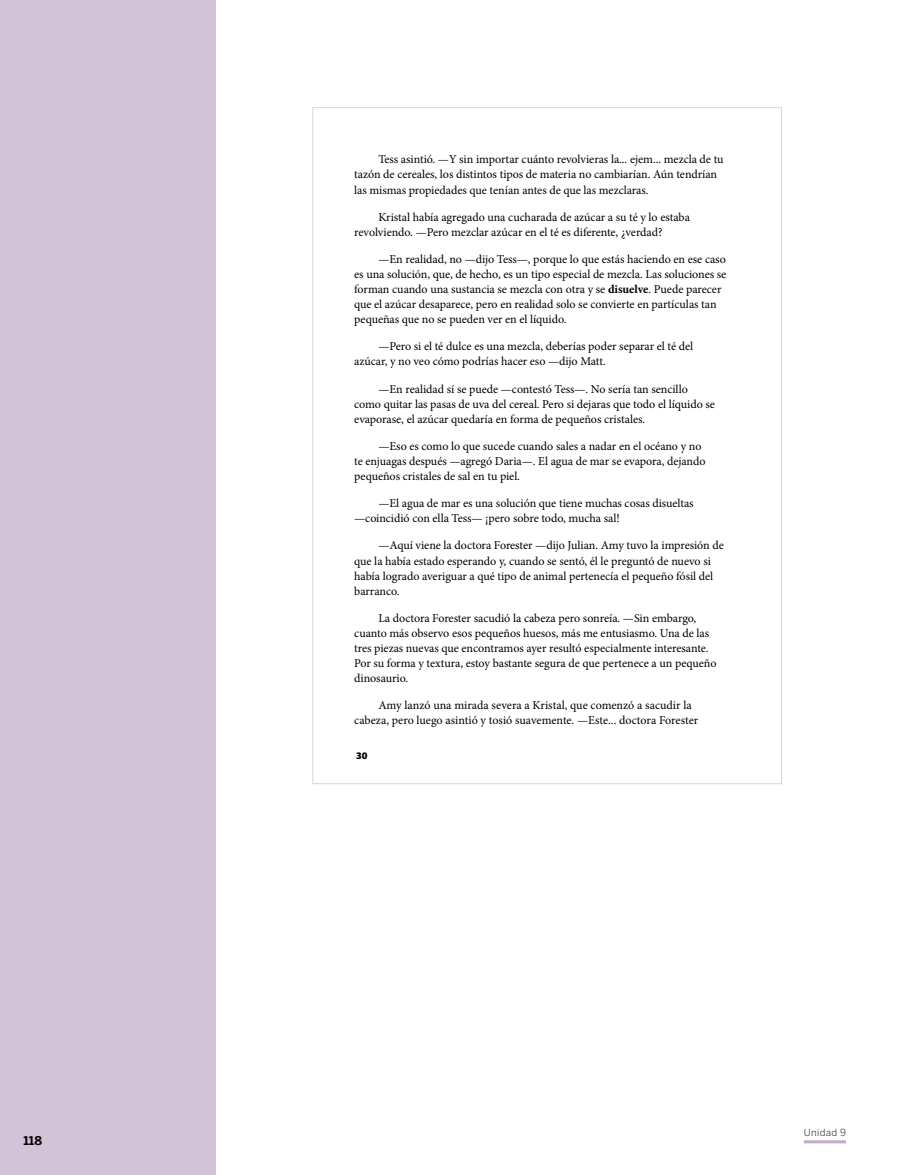
<style>
.page{position:relative;width:918px;height:1175px;background:#fff}
.page>*{position:absolute;margin:0;border:0;box-sizing:border-box;transform-origin:0 0}
.t1{font:12px/15px "Minion Pro";letter-spacing:-.005em;color:#000}
.t2{font:700 12px "Benton Sans";color:#000}
.t3{font:900 10.05px "Myriad Pro";color:#000}
.t4{font:9.75px "Benton Sans";letter-spacing:.03em;color:#414042}
.s1{font-weight:700}
</style>
<div class="page">
<div style="left:0;top:0;width:216px;height:1174px;background:#d3c3d9"></div>
<hr style="left:804px;top:1140px;width:42px;height:3px;background:#c3aac9">
<p class="t2" style="left:23px;top:1133px;width:20px">118</p>
<p class="t1" style="left:354px;top:152px;width:371px;text-indent:24px">Tess asintió. —Y sin importar cuánto revolvieras la... ejem... mezcla de tu tazón de cereales, los distintos tipos de materia no cambiarían. Aún tendrían las mismas propiedades que tenían antes de que las mezclaras.</p>
<p class="t1" style="left:354px;top:209px;width:337px;text-indent:24px">Kristal había agregado una cucharada de azúcar a su té y lo estaba revolviendo. —Pero mezclar azúcar en el té es diferente, ¿verdad?</p>
<p class="t1" style="left:354px;top:252px;width:374px;text-indent:24px">—En realidad, no —dijo Tess—, porque lo que estás haciendo en ese caso es una solución, que, de hecho, es un tipo especial de mezcla. Las soluciones se forman cuando una sustancia se mezcla con otra y se <span class="s1">disuelve</span>. Puede parecer que el azúcar desaparece, pero en realidad solo se convierte en partículas tan pequeñas que no se pueden ver en el líquido.</p>
<p class="t1" style="left:354px;top:339px;width:340px;text-indent:24px">—Pero si el té dulce es una mezcla, deberías poder separar el té del azúcar, y no veo cómo podrías hacer eso —dijo Matt.</p>
<p class="t1" style="left:354px;top:381px;width:362px;text-indent:24px">—En realidad sí se puede —contestó Tess—. No sería tan sencillo como quitar las pasas de uva del cereal. Pero si dejaras que todo el líquido se evaporase, el azúcar quedaría en forma de pequeños cristales.</p>
<p class="t1" style="left:354px;top:438px;width:353px;text-indent:24px">—Eso es como lo que sucede cuando sales a nadar en el océano y no te enjuagas después —agregó Daria—. El agua de mar se evapora, dejando pequeños cristales de sal en tu piel.</p>
<p class="t1" style="left:354px;top:496px;width:341px;text-indent:24px">—El agua de mar es una solución que tiene muchas cosas disueltas —coincidió con ella Tess— ¡pero sobre todo, mucha sal!</p>
<p class="t1" style="left:354px;top:538px;width:371px;text-indent:24px">—Aquí viene la doctora Forester —dijo Julian. Amy tuvo la impresión de que la había estado esperando y, cuando se sentó, él le preguntó de nuevo si había logrado averiguar a qué tipo de animal pertenecía el pequeño fósil del barranco.</p>
<p class="t1" style="left:354px;top:610px;width:364px;text-indent:24px">La doctora Forester sacudió la cabeza pero sonreía. —Sin embargo, cuanto más observo esos pequeños huesos, más me entusiasmo. Una de las tres piezas nuevas que encontramos ayer resultó especialmente interesante.<br>Por su forma y textura, estoy bastante segura de que pertenece a un pequeño dinosaurio.</p>
<p class="t1" style="left:354px;top:698px;width:346px;text-indent:24px">Amy lanzó una mirada severa a Kristal, que comenzó a sacudir la cabeza, pero luego asintió y tosió suavemente. —Este... doctora Forester</p>
<p class="t3" style="left:356px;top:750px;width:13px">30</p>
<p class="t4" style="left:804px;top:1126px;width:44px">Unidad 9</p>
</div>
